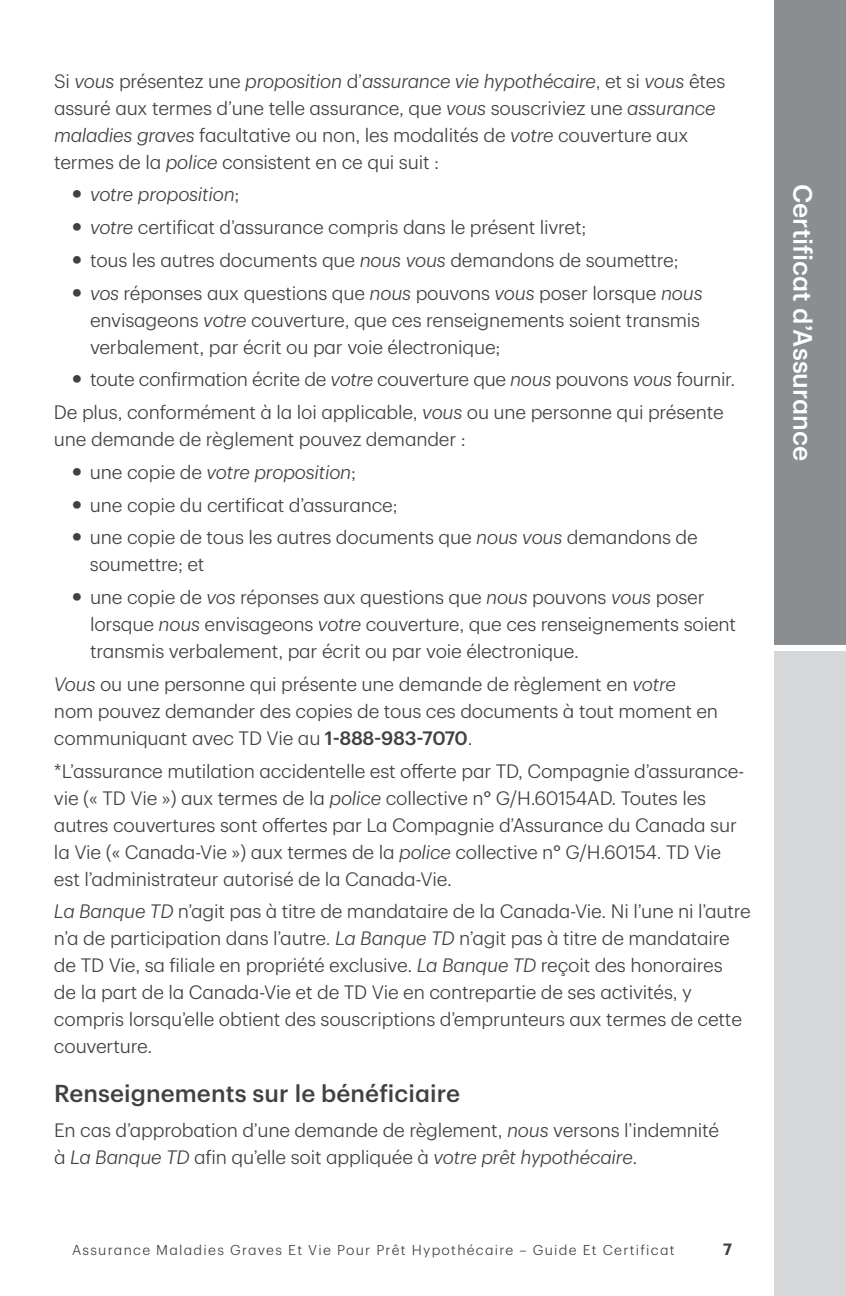
<style>
.page{position:relative;width:846px;height:1296px;background:#fff}
.page>*{position:absolute;margin:0;border:0;box-sizing:border-box;transform-origin:0 0}
.t1{font:500 26px "TD Graphik";color:#fff}
.t2{font:500 24px "TD Graphik";letter-spacing:.005em;color:#414042}
.t3{font:300 19px/27px "TD Graphik";letter-spacing:-.01em;color:#414042}
.t4{font:italic 300 19px "TD Graphik";letter-spacing:-.01em;color:#414042}
.t5{font:600 16px "TD Graphik";color:#414042}
.t6{font:300 14px "TD Graphik";letter-spacing:.09em;color:#414042}
.s1{font-style:italic}
.s2{font-weight:500;font-style:normal;font-size:30px}
.s3{font-style:normal}
.s4{font-weight:500;font-size:30px}
.s5{font-weight:500}
</style>
<div class="page">
<div style="left:774px;top:648px;width:72px;height:648px;background:#d5d7d8"></div>
<div style="left:774px;top:0;width:72px;height:648px;background:#8b8e90"></div>
<div style="left:774px;top:645px;width:72px;height:6px;background:#fff"></div>
<p class="t3" style="left:54px;top:66px;width:673px">Si <span class="s1">vous</span> présentez une <span class="s1">proposition</span> d’<span class="s1">assurance vie hypothécaire</span>, et si <span class="s1">vous</span> êtes assuré aux termes d’une telle assurance, que <span class="s1">vous</span> souscriviez une <span class="s1">assurance maladies graves</span> facultative ou non, les modalités de <span class="s1">votre</span> couverture aux termes de la <span class="s1">police</span> consistent en ce qui suit :</p>
<p class="t4" style="left:72px;top:180px;width:169px"><span class="s2">•</span> votre proposition<span class="s3">;</span></p>
<p class="t3" style="left:72px;top:212px;width:516px"><span class="s4">•</span> <span class="s1">votre</span> certificat d’assurance compris dans le présent livret;</p>
<p class="t3" style="left:72px;top:245px;width:608px"><span class="s4">•</span> tous les autres documents que <span class="s1">nous vous</span> demandons de soumettre;</p>
<p class="t3" style="left:90px;top:278px;width:614px;text-indent:-18px"><span class="s4">•</span> <span class="s1">vos</span> réponses aux questions que <span class="s1">nous</span> pouvons <span class="s1">vous</span> poser lorsque <span class="s1">nous </span>envisageons <span class="s1">votre</span> couverture, que ces renseignements soient transmis verbalement, par écrit ou par voie électronique;</p>
<p class="t3" style="left:54px;top:361px;width:683px;line-height:32.8px;text-indent:18px"><span class="s4">•</span> toute confirmation écrite de <span class="s1">votre</span> couverture que <span class="s1">nous</span> pouvons <span class="s1">vous</span> fournir.<br>De plus, conformément à la loi applicable, <span class="s1">vous</span> ou une personne qui présente</p>
<p class="t3" style="left:54px;top:424px;width:413px">une demande de règlement pouvez demander :</p>
<p class="t4" style="left:72px;top:458px;width:286px"><span class="s2">•</span> <span class="s3">une copie de</span> votre proposition<span class="s3">;</span></p>
<p class="t3" style="left:72px;top:490px;width:327px"><span class="s4">•</span> une copie du certificat d’assurance;</p>
<p class="t3" style="left:90px;top:522px;width:609px;text-indent:-18px"><span class="s4">•</span> une copie de tous les autres documents que <span class="s1">nous vous</span> demandons de soumettre; et</p>
<p class="t3" style="left:90px;top:582px;width:648px;text-indent:-18px"><span class="s4">•</span> une copie de <span class="s1">vos</span> réponses aux questions que <span class="s1">nous</span> pouvons <span class="s1">vous</span> poser lorsque <span class="s1">nous</span> envisageons <span class="s1">votre</span> couverture, que ces renseignements soient transmis verbalement, par écrit ou par voie électronique.</p>
<p class="t3" style="left:54px;top:669px;width:666px"><span class="s1">Vous</span> ou une personne qui présente une demande de règlement en <span class="s1">votre </span>nom pouvez demander des copies de tous ces documents à tout moment en communiquant avec TD Vie au <span class="s5">1-888-983-7070</span>.</p>
<p class="t3" style="left:54px;top:756px;width:692px">*L’assurance mutilation accidentelle est offerte par TD, Compagnie d’assurance&shy;vie (« TD Vie ») aux termes de la <span class="s1">police</span> collective n° G/H.60154AD. Toutes les autres couvertures sont offertes par La Compagnie d’Assurance du Canada sur la Vie (« Canada-Vie ») aux termes de la <span class="s1">police</span> collective n° G/H.60154. TD Vie est l’administrateur autorisé de la Canada-Vie.</p>
<p class="t3" style="left:54px;top:896px;width:698px"><span class="s1">La Banque TD</span> n’agit pas à titre de mandataire de la Canada-Vie. Ni l’une ni l’autre n’a de participation dans l’autre. <span class="s1">La Banque TD</span> n’agit pas à titre de mandataire de TD Vie, sa filiale en propriété exclusive. <span class="s1">La Banque TD</span> reçoit des honoraires<br>de la part de la Canada-Vie et de TD Vie en contrepartie de ses activités, y compris lorsqu’elle obtient des souscriptions d’emprunteurs aux termes de cette couverture.</p>
<p class="t2" style="left:54px;top:1075px;width:407px">Renseignements sur le bénéficiaire</p>
<p class="t3" style="left:54px;top:1115px;width:667px">En cas d’approbation d’une demande de règlement, <span class="s1">nous</span> versons l’indemnité à <span class="s1">La Banque TD</span> afin qu’elle soit appliquée à <span class="s1">votre prêt hypothécaire</span>.</p>
<p class="t6" style="left:72px;top:1240px;width:604px">Assurance Maladies Graves Et Vie Pour Prêt Hypothécaire – Guide Et Certificat</p>
<p class="t5" style="left:723px;top:1237px;width:10px">7</p>
<h1 class="t1" style="left:823px;top:184px;width:279px;rotate:90deg">Certificat d’Assurance</h1>
</div>
